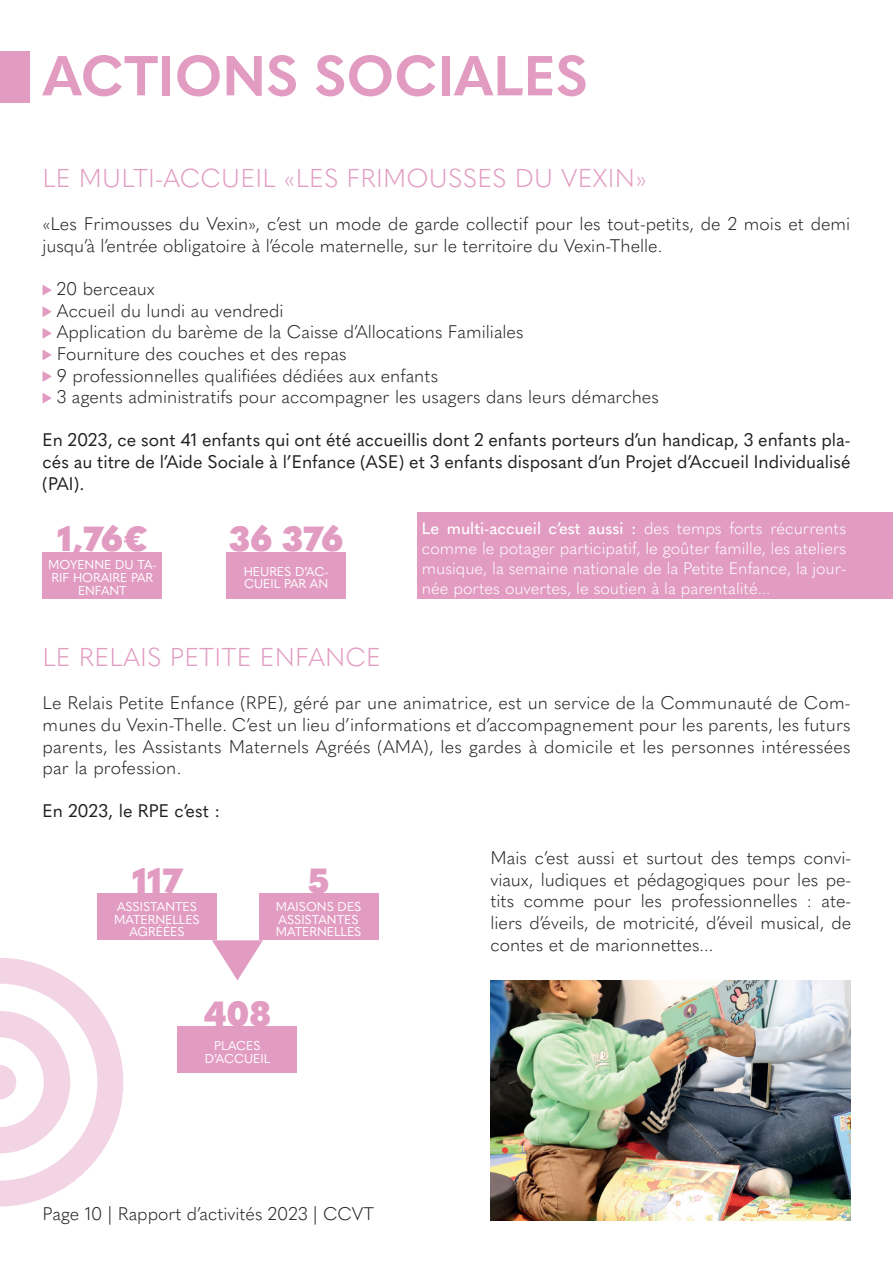
<style>
.page{position:relative;width:893px;height:1263px;background:#fff}
.page>*{position:absolute;margin:0;border:0;box-sizing:border-box;transform-origin:0 0}
.t1{font:700 55.5px "Quasimoda";color:#e29cc2}
.t2{font:900 34.5px "Quasimoda";color:#e29cc2}
.t3{font:300 25.5px "Quasimoda";letter-spacing:.01em;color:#e29cc2}
.t4{font:300 18px/21.6px "Quasimoda";color:#231f20}
.t5{font:18px/21.6px "Quasimoda";color:#231f20;text-align:justify}
.t6{font:300 16.5px/19.8px "Quasimoda";color:#fff;text-align:justify}
.t7{font:12.6px/12.6px "Quasimoda";color:#fff;text-align:center}
.s1{font-weight:500}
</style>
<div class="page">
<div style="left:0;top:51px;width:30px;height:51px;background:#e29cc2"></div>
<svg style="left:43px;top:285px;width:8px;height:10px"></svg>
<svg style="left:43px;top:307px;width:8px;height:10px"></svg>
<svg style="left:43px;top:328px;width:8px;height:10px"></svg>
<svg style="left:43px;top:350px;width:8px;height:10px"></svg>
<svg style="left:43px;top:371px;width:8px;height:11px"></svg>
<svg style="left:43px;top:393px;width:8px;height:10px"></svg>
<div style="left:43px;top:552px;width:119px;height:46px;background:#e29cc2"></div>
<div style="left:97px;top:893px;width:120px;height:47px;background:#e29cc2"></div>
<div style="left:259px;top:893px;width:119px;height:47px;background:#e29cc2"></div>
<div style="left:178px;top:1026px;width:119px;height:47px;background:#e29cc2"></div>
<div style="left:226px;top:552px;width:120px;height:46px;background:#e29cc2"></div>
<div style="left:417px;top:512px;width:476px;height:86px;background:#e29cc2"></div>
<svg style="left:212px;top:940px;width:51px;height:40px"></svg>
<img style="left:490px;top:980px;width:360px;height:240px">
<svg style="left:0;top:958px;width:123px;height:248px"></svg>
<h1 class="t1" style="left:43px;top:33px;width:547px">ACTIONS SOCIALES</h1>
<h3 class="t3" style="left:43px;top:159px;width:606px">LE MULTI-ACCUEIL «LES FRIMOUSSES DU VEXIN»</h3>
<p class="t4" style="left:43px;top:212px;width:809px">«Les Frimousses du Vexin», c’est un mode de garde collectif pour les tout-petits, de 2 mois et demi jusqu’à l’entrée obligatoire à l’école maternelle, sur le territoire du Vexin-Thelle.</p>
<p class="t4" style="left:57px;top:277px;width:603px">20 berceaux<br>Accueil du lundi au vendredi<br>Application du barème de la Caisse d’Allocations Familiales<br>Fourniture des couches et des repas<br>9 professionnelles qualifiées dédiées aux enfants<br>3 agents administratifs pour accompagner les usagers dans leurs démarches</p>
<p class="t5" style="left:43px;top:428px;width:809px">En 2023, ce sont 41 enfants qui ont été accueillis dont 2 enfants porteurs d’un handicap, 3 enfants pla&shy;cés au titre de l’Aide Sociale à l’Enfance (ASE) et 3 enfants disposant d’un Projet d’Accueil Individualisé (PAI).</p>
<h2 class="t2" style="left:57px;top:512px;width:92px">1,76€</h2>
<p class="t7" style="left:48px;top:558px;width:110px">MOYENNE DU TA-<br>RIF HORAIRE PAR<br>ENFANT</p>
<h2 class="t2" style="left:229px;top:512px;width:116px">36 376</h2>
<p class="t7" style="left:244px;top:564px;width:86px;text-align:left">HEURES D’AC-<br>CUEIL PAR AN</p>
<p class="t6" style="left:422px;top:518px;width:426px"><span class="s1">Le multi-accueil c’est aussi :</span> des temps forts récurrents comme le potager participatif, le goûter famille, les ateliers musique, la semaine nationale de la Petite Enfance, la jour&shy;née portes ouvertes, le soutien à la parentalité...</p>
<h3 class="t3" style="left:43px;top:638px;width:340px">LE RELAIS PETITE ENFANCE</h3>
<p class="t4" style="left:43px;top:691px;width:809px;text-align:justify">Le Relais Petite Enfance (RPE), géré par une animatrice, est un service de la Communauté de Com&shy;munes du Vexin-Thelle. C’est un lieu d’informations et d’accompagnement pour les parents, les futurs parents, les Assistants Maternels Agréés (AMA), les gardes à domicile et les personnes intéressées par la profession.</p>
<p class="t5" style="left:43px;top:799px;width:179px">En 2023, le RPE c’est :</p>
<h2 class="t2" style="left:132px;top:854px;width:51px">117</h2>
<p class="t7" style="left:114px;top:899px;width:87px">ASSISTANTES<br>MATERNELLES<br>AGRÉÉES</p>
<h2 class="t2" style="left:308px;top:854px;width:23px">5</h2>
<p class="t7" style="left:276px;top:899px;width:87px;text-align:left">MAISONS DES<br>ASSISTANTES<br>MATERNELLES</p>
<h2 class="t2" style="left:204px;top:986px;width:68px">408</h2>
<p class="t7" style="left:205px;top:1038px;width:67px">PLACES<br>D’ACCUEIL</p>
<p class="t4" style="left:43px;top:1202px;width:333px">Page 10 | Rapport d’activités 2023 | CCVT</p>
<p class="t4" style="left:490px;top:846px;width:362px;text-align:justify">Mais c’est aussi et surtout des temps convi&shy;viaux, ludiques et pédagogiques pour les pe&shy;tits comme pour les professionnelles : ate&shy;liers d’éveils, de motricité, d’éveil musical, de contes et de marionnettes...</p>
</div>
